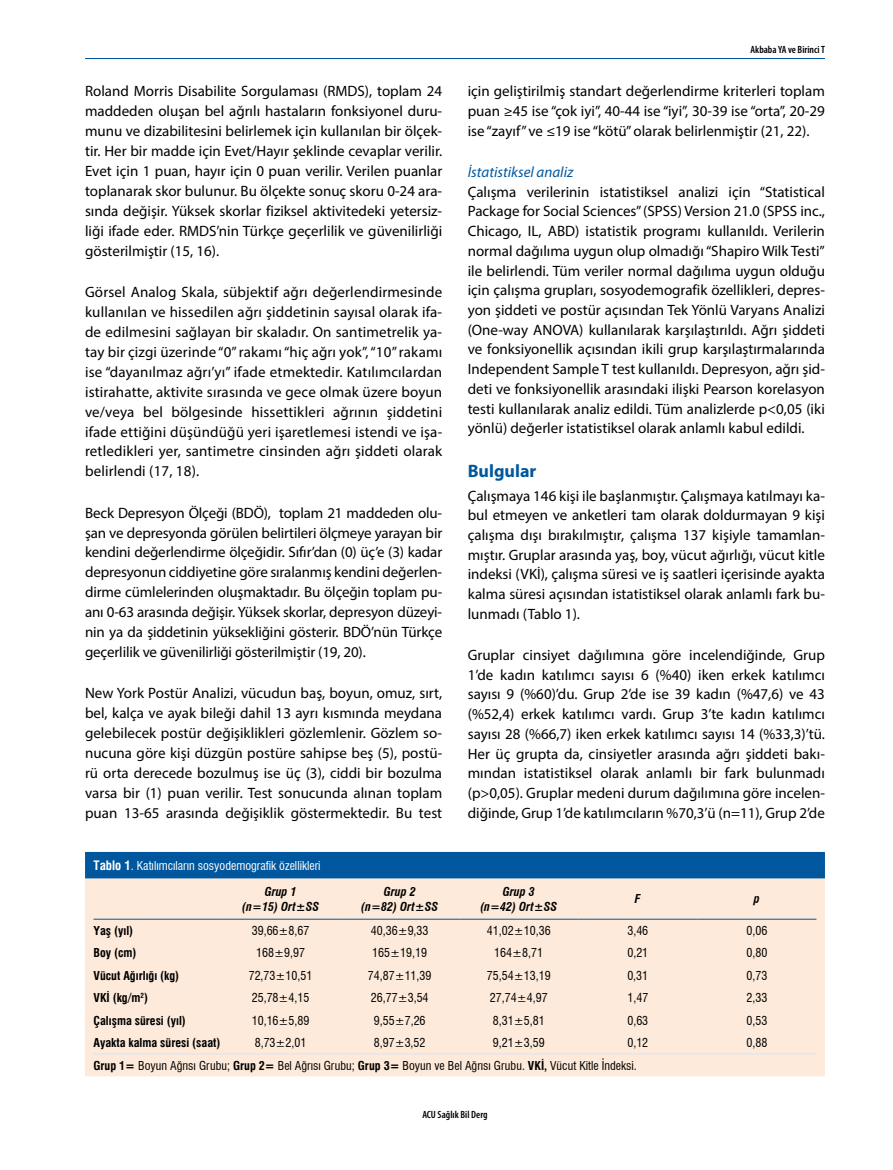
<style>
.page{position:relative;width:893px;height:1170px;background:#fff}
.page>*{position:absolute;margin:0;border:0;box-sizing:border-box;transform-origin:0 0}
.t1{font:700 18px "Myriad Pro";color:#00579d}
.t2{font:15px/20px "Myriad Pro";color:#000;text-align:justify}
.t3{font:italic 15px "Myriad Pro";color:#00579d}
.t4{font:condensed 12px "Swiss 721 BT";color:#000}
.t5{font:700 condensed 12px "Swiss 721 BT";color:#000}
.t6{font:condensed 12px/26.1px "Swiss 721 BT";color:#fff}
.t7{font:italic 700 condensed 12px/14.4px "Swiss 721 BT";color:#000;text-align:center}
.t8{font:600 condensed 10.5px "Myriad Pro";color:#000}
.s1{font-weight:700;font-size:12.75px}
.s2{font-weight:700;font-style:italic;color:#000}
.s3{font-weight:700}
</style>
<div class="page">
<hr style="left:85px;top:58px;width:740px;height:1px;background:#00579d">
<div style="left:85px;top:851px;width:740px;height:27px;background:#00579d"></div>
<div style="left:85px;top:878px;width:740px;height:198px;background:#fdeada"></div>
<hr style="left:94px;top:918px;width:127px;height:1px;background:#00579d">
<hr style="left:221px;top:918px;width:119px;height:1px;background:#00579d">
<hr style="left:340px;top:918px;width:119px;height:1px;background:#00579d">
<hr style="left:459px;top:918px;width:119px;height:1px;background:#00579d">
<hr style="left:578px;top:918px;width:119px;height:1px;background:#00579d">
<hr style="left:697px;top:918px;width:119px;height:1px;background:#00579d">
<hr style="left:94px;top:1053px;width:127px;height:1px;background:#dce1ef">
<hr style="left:221px;top:1053px;width:119px;height:1px;background:#dce1ef">
<hr style="left:340px;top:1053px;width:119px;height:1px;background:#dce1ef">
<hr style="left:459px;top:1053px;width:119px;height:1px;background:#dce1ef">
<hr style="left:578px;top:1053px;width:119px;height:1px;background:#dce1ef">
<hr style="left:697px;top:1053px;width:119px;height:1px;background:#dce1ef">
<p class="t2" style="left:85px;top:81px;width:359px">Roland Morris Disabilite Sorgulaması (RMDS), toplam 24 maddeden oluşan bel ağrılı hastaların fonksiyonel duru&shy;munu ve dizabilitesini belirlemek için kullanılan bir ölçek&shy;tir. Her bir madde için Evet/Hayır şeklinde cevaplar verilir.<br>Evet için 1 puan, hayır için 0 puan verilir. Verilen puanlar toplanarak skor bulunur. Bu ölçekte sonuç skoru 0-24 ara&shy;sında değişir. Yüksek skorlar fiziksel aktivitedeki yetersiz&shy;liği ifade eder. RMDS’nin Türkçe geçerlilik ve güvenilirliği gösterilmiştir (15, 16).</p>
<p class="t2" style="left:85px;top:282px;width:359px">Görsel Analog Skala, sübjektif ağrı değerlendirmesinde kullanılan ve hissedilen ağrı şiddetinin sayısal olarak ifa&shy;de edilmesini sağlayan bir skaladır. On santimetrelik ya&shy;tay bir çizgi üzerinde “0” rakamı “hiç ağrı yok”, “10” rakamı ise “dayanılmaz ağrı’yı” ifade etmektedir. Katılımcılardan istirahatte, aktivite sırasında ve gece olmak üzere boyun ve/veya bel bölgesinde hissettikleri ağrının şiddetini ifade ettiğini düşündüğü yeri işaretlemesi istendi ve işa&shy;retledikleri yer, santimetre cinsinden ağrı şiddeti olarak belirlendi (17, 18).</p>
<p class="t2" style="left:85px;top:502px;width:359px">Beck Depresyon Ölçeği (BDÖ), toplam 21 maddeden olu&shy;şan ve depresyonda görülen belirtileri ölçmeye yarayan bir kendini değerlendirme ölçeğidir. Sıfır’dan (0) üç’e (3) kadar depresyonun ciddiyetine göre sıralanmış kendini değerlen&shy;dirme cümlelerinden oluşmaktadır. Bu ölçeğin toplam pu&shy;anı 0-63 arasında değişir. Yüksek skorlar, depresyon düzeyi&shy;nin ya da şiddetinin yüksekliğini gösterir. BDÖ’nün Türkçe geçerlilik ve güvenilirliği gösterilmiştir (19, 20).</p>
<p class="t2" style="left:85px;top:683px;width:359px">New York Postür Analizi, vücudun baş, boyun, omuz, sırt, bel, kalça ve ayak bileği dahil 13 ayrı kısmında meydana gelebilecek postür değişiklikleri gözlemlenir. Gözlem so&shy;nucuna göre kişi düzgün postüre sahipse beş (5), postü&shy;rü orta derecede bozulmuş ise üç (3), ciddi bir bozulma varsa bir (1) puan verilir. Test sonucunda alınan toplam puan 13-65 arasında değişiklik göstermektedir. Bu test</p>
<p class="t8" style="left:751px;top:44px;width:76px">Akbaba YA ve Birinci T</p>
<p class="t2" style="left:468px;top:81px;width:359px">için geliştirilmiş standart değerlendirme kriterleri toplam puan ≥45 ise “çok iyi”, 40-44 ise “iyi”, 30-39 ise “orta”, 20-29 ise “zayıf” ve ≤19 ise “kötü” olarak belirlenmiştir (21, 22).</p>
<p class="t3" style="left:468px;top:162px;width:107px">İstatistiksel analiz</p>
<p class="t2" style="left:468px;top:181px;width:359px">Çalışma verilerinin istatistiksel analizi için “Statistical Package for Social Sciences” (SPSS) Version 21.0 (SPSS inc., Chicago, IL, ABD) istatistik programı kullanıldı. Verilerin normal dağılıma uygun olup olmadığı “Shapiro Wilk Testi” ile belirlendi. Tüm veriler normal dağılıma uygun olduğu için çalışma grupları, sosyodemografik özellikleri, depres&shy;yon şiddeti ve postür açısından Tek Yönlü Varyans Analizi (One-way ANOVA) kullanılarak karşılaştırıldı. Ağrı şiddeti ve fonksiyonellik açısından ikili grup karşılaştırmalarında Independent Sample T test kullanıldı. Depresyon, ağrı şid&shy;deti ve fonksiyonellik arasındaki ilişki Pearson korelasyon testi kullanılarak analiz edildi. Tüm analizlerde p&lt;0,05 (iki yönlü) değerler istatistiksel olarak anlamlı kabul edildi.</p>
<p class="t1" style="left:468px;top:458px;width:70px">Bulgular</p>
<p class="t2" style="left:468px;top:485px;width:359px">Çalışmaya 146 kişi ile başlanmıştır. Çalışmaya katılmayı ka&shy;bul etmeyen ve anketleri tam olarak doldurmayan 9 kişi çalışma dışı bırakılmıştır, çalışma 137 kişiyle tamamlan&shy;mıştır. Gruplar arasında yaş, boy, vücut ağırlığı, vücut kitle indeksi (VKİ), çalışma süresi ve iş saatleri içerisinde ayakta kalma süresi açısından istatistiksel olarak anlamlı fark bu&shy;lunmadı (Tablo 1).</p>
<p class="t2" style="left:468px;top:644px;width:359px">Gruplar cinsiyet dağılımına göre incelendiğinde, Grup 1’de kadın katılımcı sayısı 6 (%40) iken erkek katılımcı sayısı 9 (%60)’du. Grup 2’de ise 39 kadın (%47,6) ve 43 (%52,4) erkek katılımcı vardı. Grup 3’te kadın katılımcı sayısı 28 (%66,7) iken erkek katılımcı sayısı 14 (%33,3)’tü.<br>Her üç grupta da, cinsiyetler arasında ağrı şiddeti bakı&shy;mından istatistiksel olarak anlamlı bir fark bulunmadı (p&gt;0,05). Gruplar medeni durum dağılımına göre incelen&shy;diğinde, Grup 1’de katılımcıların %70,3’ü (n=11), Grup 2’de</p>
<p class="t6" style="left:265px;top:852px;width:58px;text-indent:-171px"><span class="s1">Tablo 1</span>. Katılımcıların sosyodemografik özellikleri<br><span class="s2">Grup 1</span></p>
<p class="t7" style="left:242px;top:899px;width:78px">(n=15) Ort±SS</p>
<p class="t7" style="left:361px;top:884px;width:78px">Grup 2<br>(n=82) Ort±SS</p>
<p class="t7" style="left:480px;top:884px;width:78px">Grup 3<br>(n=42) Ort±SS</p>
<p class="t7" style="left:635px;top:891px;width:7px">F</p>
<p class="t7" style="left:754px;top:891px;width:7px">p</p>
<p class="t5" style="left:94px;top:923px;width:41px">Yaş (yıl)</p>
<p class="t4" style="left:252px;top:923px;width:59px">39,66±8,67</p>
<p class="t4" style="left:371px;top:923px;width:59px">40,36±9,33</p>
<p class="t4" style="left:487px;top:923px;width:65px">41,02±10,36</p>
<p class="t4" style="left:627px;top:923px;width:22px">3,46</p>
<p class="t4" style="left:746px;top:923px;width:22px">0,06</p>
<p class="t5" style="left:94px;top:945px;width:44px">Boy (cm)</p>
<p class="t4" style="left:256px;top:945px;width:50px">168±9,97</p>
<p class="t4" style="left:372px;top:945px;width:56px">165±19,19</p>
<p class="t4" style="left:494px;top:945px;width:50px">164±8,71</p>
<p class="t4" style="left:627px;top:945px;width:22px">0,21</p>
<p class="t4" style="left:746px;top:945px;width:22px">0,80</p>
<p class="t5" style="left:94px;top:968px;width:87px">Vücut Ağırlığı (kg)</p>
<p class="t4" style="left:249px;top:968px;width:65px">72,73±10,51</p>
<p class="t4" style="left:368px;top:968px;width:65px">74,87±11,39</p>
<p class="t4" style="left:487px;top:968px;width:65px">75,54±13,19</p>
<p class="t4" style="left:627px;top:968px;width:22px">0,31</p>
<p class="t4" style="left:746px;top:968px;width:22px">0,73</p>
<p class="t5" style="left:93px;top:990px;width:56px">VKİ (kg/m<sup>2</sup>)</p>
<p class="t4" style="left:252px;top:990px;width:59px">25,78±4,15</p>
<p class="t4" style="left:371px;top:990px;width:59px">26,77±3,54</p>
<p class="t4" style="left:490px;top:990px;width:59px">27,74±4,97</p>
<p class="t4" style="left:627px;top:990px;width:22px">1,47</p>
<p class="t4" style="left:746px;top:990px;width:22px">2,33</p>
<p class="t5" style="left:94px;top:1013px;width:94px">Çalışma süresi (yıl)</p>
<p class="t4" style="left:252px;top:1013px;width:59px">10,16±5,89</p>
<p class="t4" style="left:374px;top:1013px;width:53px">9,55±7,26</p>
<p class="t4" style="left:493px;top:1013px;width:53px">8,31±5,81</p>
<p class="t4" style="left:627px;top:1013px;width:22px">0,63</p>
<p class="t4" style="left:746px;top:1013px;width:22px">0,53</p>
<p class="t5" style="left:94px;top:1035px;width:128px">Ayakta kalma süresi (saat)</p>
<p class="t4" style="left:255px;top:1035px;width:53px">8,73±2,01</p>
<p class="t4" style="left:374px;top:1035px;width:53px">8,97±3,52</p>
<p class="t4" style="left:493px;top:1035px;width:53px">9,21±3,59</p>
<p class="t4" style="left:627px;top:1035px;width:22px">0,12</p>
<p class="t4" style="left:746px;top:1035px;width:22px">0,88</p>
<p class="t4" style="left:94px;top:1058px;width:545px"><span class="s3">Grup 1=</span> Boyun Ağrısı Grubu; <span class="s3">Grup 2=</span> Bel Ağrısı Grubu; <span class="s3">Grup 3=</span> Boyun ve Bel Ağrısı Grubu. <span class="s3">VKİ,</span> Vücut Kitle İndeksi.</p>
<p class="t8" style="left:422px;top:1108px;width:67px">ACU Sağlık Bil Derg</p>
</div>
